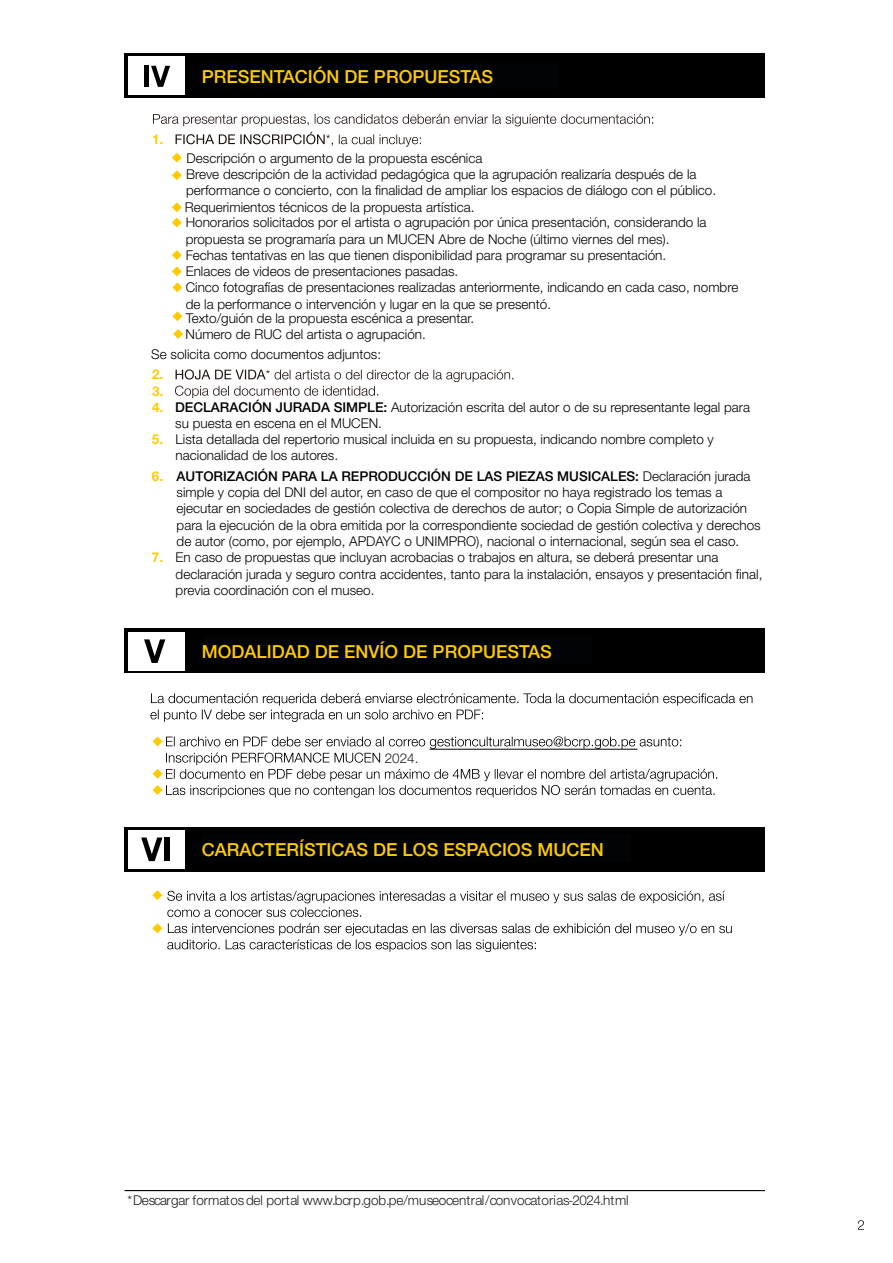
<style>
.page{position:relative;width:893px;height:1263px;background:#fff}
.page>*{position:absolute;margin:0;border:0;box-sizing:border-box;transform-origin:0 0}
.t1{font:500 18px "Helvetica Neue LT Std";color:#ffcb00}
.t2{font:700 13.65px "Helvetica Neue LT Pro";color:#ffcb00}
.t3{font:300 13.5px/16.2px "Helvetica Neue LT Std";color:#000}
.t4{font:300 13.5px "Helvetica Neue LT Std";letter-spacing:-.005em;color:#1d1d1b}
.t5{font:700 13.5px/16.2px "Helvetica Neue LT Std";color:#ffcb00;text-align:justify}
.s1{font-weight:500}
</style>
<div class="page">
<svg style="left:153px;top:114px;width:500px;height:12px"></svg>
<svg style="left:176px;top:132px;width:245px;height:15px"></svg>
<svg style="left:175px;top:369px;width:338px;height:29px"></svg>
<div style="left:125px;top:54px;width:640px;height:44px;background:#000"></div>
<div style="left:128px;top:57px;width:56px;height:38px;background:#fff"></div>
<hr style="left:145px;top:66px;width:4px;height:21px;background:#000">
<svg style="left:151px;top:66px;width:19px;height:21px"></svg>
<div style="left:125px;top:629px;width:640px;height:44px;background:#000"></div>
<div style="left:128px;top:632px;width:57px;height:38px;background:#fff"></div>
<svg style="left:144px;top:639px;width:21px;height:24px"></svg>
<hr style="left:125px;top:1190px;width:640px;height:1px;background:#000">
<svg style="left:150px;top:693px;width:602px;height:29px"></svg>
<div style="left:125px;top:827px;width:640px;height:44px;background:#000"></div>
<div style="left:128px;top:831px;width:57px;height:38px;background:#fff"></div>
<svg style="left:141px;top:837px;width:21px;height:24px"></svg>
<div style="left:165px;top:837px;width:5px;height:24px;background:#000"></div>
<svg style="left:858px;top:1220px;width:6px;height:10px"></svg>
<div style="left:202px;top:61px;width:357px;height:28px;background:#020304"></div>
<div style="left:202px;top:636px;width:389px;height:27px;background:#020304"></div>
<div style="left:202px;top:834px;width:429px;height:27px;background:#020304"></div>
<svg style="left:172px;top:153px;width:10px;height:10px"></svg>
<svg style="left:172px;top:170px;width:10px;height:10px"></svg>
<svg style="left:172px;top:202px;width:10px;height:10px"></svg>
<svg style="left:172px;top:218px;width:10px;height:10px"></svg>
<svg style="left:172px;top:250px;width:10px;height:10px"></svg>
<svg style="left:172px;top:282px;width:10px;height:10px"></svg>
<svg style="left:172px;top:311px;width:10px;height:10px"></svg>
<svg style="left:173px;top:329px;width:10px;height:10px"></svg>
<svg style="left:172px;top:266px;width:10px;height:10px"></svg>
<svg style="left:153px;top:736px;width:564px;height:62px"></svg>
<svg style="left:152px;top:890px;width:573px;height:27px"></svg>
<svg style="left:152px;top:923px;width:580px;height:29px"></svg>
<p class="t2" style="left:152px;top:131px;width:13px">1.</p>
<h1 class="t1" style="left:202px;top:65px;width:293px">PRESENTACIÓN DE PROPUESTAS</h1>
<p class="t3" style="left:187px;top:150px;width:297px">Descripción o argumento de la propuesta escénica</p>
<p class="t3" style="left:185px;top:199px;width:291px">Requerimientos técnicos de la propuesta artística.</p>
<p class="t3" style="left:186px;top:166px;width:532px">Breve descripción de la actividad pedagógica que la agrupación realizaría después de la performance o concierto, con la finalidad de ampliar los espacios de diálogo con el público.</p>
<p class="t3" style="left:186px;top:214px;width:522px">Honorarios solicitados por el artista o agrupación por única presentación, considerando la propuesta se programaría para un MUCEN Abre de Noche (último viernes del mes).</p>
<p class="t3" style="left:186px;top:247px;width:554px">Fechas tentativas en las que tienen disponibilidad para programar su presentación.<br>Enlaces de videos de presentaciones pasadas.<br>Cinco fotografías de presentaciones realizadas anteriormente, indicando en cada caso, nombre de la performance o intervención y lugar en la que se presentó.</p>
<p class="t3" style="left:186px;top:310px;width:290px;line-height:15.6px">Texto/guión de la propuesta escénica a presentar.<br>Número de RUC del artista o agrupación.</p>
<p class="t3" style="left:151px;top:345px;width:231px">Se solicita como documentos adjuntos:</p>
<p class="t5" style="left:152px;top:366px;width:13px">2.<br>3.<br>4.</p>
<p class="t5" style="left:152px;top:431px;width:13px">5.</p>
<p class="t5" style="left:152px;top:467px;width:13px">6.</p>
<p class="t5" style="left:152px;top:549px;width:13px">7.</p>
<p class="t3" style="left:175px;top:398px;width:576px"><span class="s1">DECLARACIÓN JURADA SIMPLE:</span> Autorización escrita del autor o de su representante legal para su puesta en escena en el MUCEN.<br>Lista detallada del repertorio musical incluida en su propuesta, indicando nombre completo y nacionalidad de los autores.</p>
<p class="t3" style="left:177px;top:468px;width:585px"><span class="s1">AUTORIZACIÓN PARA LA REPRODUCCIÓN DE LAS PIEZAS MUSICALES:</span> Declaración jurada simple y copia del DNI del autor, en caso de que el compositor no haya registrado los temas a ejecutar en sociedades de gestión colectiva de derechos de autor; o Copia Simple de autorización para la ejecución de la obra emitida por la correspondiente sociedad de gestión colectiva y derechos de autor (como, por ejemplo, APDAYC o UNIMPRO), nacional o internacional, según sea el caso.</p>
<p class="t3" style="left:176px;top:549px;width:588px">En caso de propuestas que incluyan acrobacias o trabajos en altura, se deberá presentar una declaración jurada y seguro contra accidentes, tanto para la instalación, ensayos y presentación final, previa coordinación con el museo.</p>
<h1 class="t1" style="left:202px;top:640px;width:351px">MODALIDAD DE ENVÍO DE PROPUESTAS</h1>
<p class="t4" style="left:385px;top:750px;width:35px">2024.</p>
<h1 class="t1" style="left:202px;top:838px;width:403px">CARACTERÍSTICAS DE LOS ESPACIOS MUCEN</h1>
<p class="t4" style="left:127px;top:1192px;width:503px">*Descargar formatos del portal www.bcrp.gob.pe/museocentral/convocatorias-2024.html</p>
</div>
